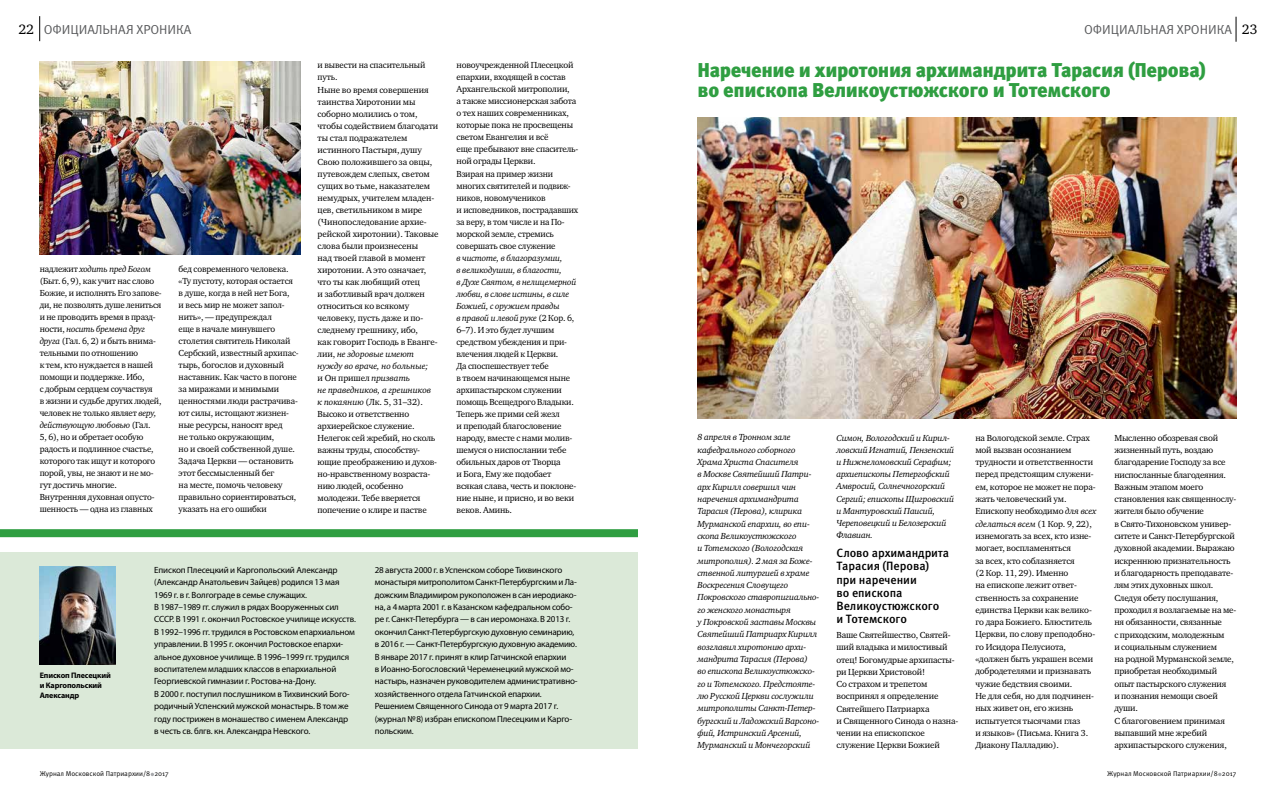
<style>
.page{position:relative;width:1276px;height:794px;background:#fff}
.page>*{position:absolute;margin:0;border:0;box-sizing:border-box;transform-origin:0 0}
.t1{font:900 20px/20px "Meta Pro";letter-spacing:-.02em;color:#2f9e41}
.t2{font:13px "Meta Pro";letter-spacing:-.005em;color:#58595b}
.t3{font:500 12px/13.2px "Meta Pro";letter-spacing:-.005em;color:#000}
.t4{font:9px/12px "Charter ITC";letter-spacing:-.015em;color:#000}
.t5{font:9px/12.4px "Myriad Pro";letter-spacing:-.015em;color:#000}
.t6{font:italic 9px/12.3px "Charter ITC";letter-spacing:-.02em;color:#000}
.t7{font:700 8px/10px "Myriad Pro";letter-spacing:-.01em;color:#000}
.t8{font:7px "Meta Pro";color:#000}
.s1{font-family:"Charter ITC";font-size:14px;color:#000}
.s2{font-style:italic}
</style>
<div class="page">
<svg style="left:39px;top:16px;width:1px;height:25px"></svg>
<svg style="left:1235px;top:17px;width:1px;height:25px"></svg>
<div style="left:0;top:552px;width:638px;height:196px;background:#dbe9d8"></div>
<div style="left:0;top:529px;width:638px;height:8px;background:#2f9e41"></div>
<img style="left:40px;top:566px;width:76px;height:98px">
<img style="left:697px;top:118px;width:539px;height:300px">
<img style="left:39px;top:62px;width:261px;height:192px">
<h2 class="t2" style="left:19px;top:21px;width:174px"><span class="s1">22</span> ОФИЦИАЛЬНАЯ ХРОНИКА</h2>
<h2 class="t2" style="left:1084px;top:21px;width:175px">ОФИЦИАЛЬНАЯ ХРОНИКА <span class="s1">23</span></h2>
<p class="t4" style="left:40px;top:263px;width:123px">надлежит <span class="s2">ходить пред Богом </span>(Быт. 6, 9), как учит нас слово<br>Божие, и исполнять Его запове&shy;ди, не позволять душе лениться и не проводить время в празд&shy;ности, <span class="s2">носить бремена друг друга</span> (Гал. 6, 2) и быть внима&shy;тельными по отношению<br>к тем, кто нуждается в нашей помощи и поддержке. Ибо,<br>с добрым сердцем соучаствуя<br>в жизни и судьбе других людей, человек не только являет <span class="s2">веру, действующую любовью</span> (Гал.<br>5, 6), но и обретает особую радость и подлинное счастье, которого так ищут и которого порой, увы, не знают и не мо&shy;гут достичь многие.<br>Внутренняя духовная опусто&shy;шенность — одна из главных</p>
<p class="t4" style="left:179px;top:263px;width:122px">бед современного человека. «Ту пустоту, которая остается в душе, когда в ней нет Бога,<br>и весь мир не может запол&shy;нить», — предупреждал<br>еще в начале минувшего столетия святитель Николай<br>Сербский, известный архипас&shy;тырь, богослов и духовный наставник. Как часто в погоне за миражами и мнимыми ценностями люди растрачива&shy;ют силы, истощают жизнен&shy;ные ресурсы, наносят вред<br>не только окружающим,<br>но и своей собственной душе.<br>Задача Церкви — остановить этот бессмысленный бег<br>на месте, помочь человеку правильно сориентироваться, указать на его ошибки</p>
<p class="t4" style="left:317px;top:59px;width:123px">и вывести на спасительный путь.<br>Ныне во время совершения таинства Хиротонии мы соборно молились о том, чтобы содействием благодати ты стал подражателем истинного Пастыря, душу<br>Свою положившего за овцы, путевождем слепых, светом сущих во тьме, наказателем немудрых, учителем младен&shy;цев, светильником в мире (Чинопоследование архие&shy;рейской хиротонии). Таковые слова были произнесены<br>над твоей главой в момент хиротонии. А это означает, что ты как любящий отец<br>и заботливый врач должен относиться ко всякому человеку, пусть даже и по&shy;следнему грешнику, ибо,<br>как говорит Господь в Еванге&shy;лии, <span class="s2">не здоровые имеют нужду во враче, но больные;<br></span>и Он пришел <span class="s2">призвать<br>не праведников, а грешников<br>к покаянию</span> (Лк. 5, 31–32).<br>Высоко и ответственно архиерейское служение.<br>Нелегок сей жребий, но сколь важны труды, способству&shy;ющие преображению и духов&shy;но-нравственному возраста&shy;нию людей, особенно молодежи. Тебе вверяется попечение о клире и пастве</p>
<p class="t4" style="left:456px;top:59px;width:123px">новоучрежденной Плесецкой епархии, входящей в состав<br>Архангельской митрополии,<br>а также миссионерская забота о тех наших современниках, которые пока не просвещены светом Евангелия и всё<br>еще пребывают вне спаситель&shy;ной ограды Церкви.<br>Взирая на пример жизни многих святителей и подвиж&shy;ников, новомучеников<br>и исповедников, пострадавших за веру, в том числе и на По&shy;морской земле, стремись совершать свое служение</p>
<p class="t4" style="left:456px;top:251px;width:121px"><span class="s2">в чистоте, в благоразумии,<br>в великодушии, в благости,<br>в Духе Святом, в нелицемерной любви, в слове истины, в силе<br>Божией, с оружием правды<br>в правой и левой руке</span> (2 Кор. 6,<br>6–7). И это будет лучшим средством убеждения и при&shy;влечения людей к Церкви.<br>Да споспешествует тебе<br>в твоем начинающемся ныне архипастырском служении помощь Всещедрого Владыки.<br>Теперь же прими сей жезл<br>и преподай благословение народу, вместе с нами молив&shy;шемуся о ниспослании тебе обильных даров от Творца<br>и Бога, Ему же подобает всякая слава, честь и поклоне&shy;ние ныне, и присно, и во веки веков. Аминь.</p>
<p class="t7" style="left:40px;top:670px;width:73px">Епископ Плесецкий и Каргопольский<br>Александр</p>
<p class="t5" style="left:154px;top:563px;width:203px">Епископ Плесецкий и Каргопольский Александр (Александр Анатольевич Зайцев) родился 13 мая 1969 г. в г. Волгограде в семье служащих.<br>В 1987–1989 гг. служил в рядах Вооруженных сил СССР. В 1991 г. окончил Ростовское училище искусств.<br>В 1992–1996 гг. трудился в Ростовском епархиальном управлении. В 1995 г. окончил Ростовское епархи&shy;альное духовное училище. В 1996–1999 гг. трудился воспитателем младших классов в епархиальной Георгиевской гимназии г. Ростова-на-Дону.<br>В 2000 г. поступил послушником в Тихвинский Бого&shy;родичный Успенский мужской монастырь. В том же году пострижен в монашество с именем Александр<br>в честь св. блгв. кн. Александра Невского.</p>
<p class="t5" style="left:375px;top:563px;width:204px">28 августа 2000 г. в Успенском соборе Тихвинского монастыря митрополитом Санкт-Петербургским и Ла&shy;дожским Владимиром рукоположен в сан иеродиако&shy;на, а 4 марта 2001 г. в Казанском кафедральном собо&shy;ре г. Санкт-Петербурга — в сан иеромонаха. В 2013 г. окончил Санкт-Петербургскую духовную семинарию, в 2016 г. — Санкт-Петербургскую духовную академию.<br>В январе 2017 г. принят в клир Гатчинской епархии<br>в Иоанно-Богословский Череменецкий мужской мо&shy;настырь, назначен руководителем административно&shy;хозяйственного отдела Гатчинской епархии.<br>Решением Священного Синода от 9 марта 2017 г. (журнал №8) избран епископом Плесецким и Карго&shy;польским.</p>
<h1 class="t1" style="left:697px;top:61px;width:510px">Наречение и хиротония архимандрита Тарасия (Перова) во епископа Великоустюжского и Тотемского</h1>
<p class="t6" style="left:697px;top:431px;width:123px">8 апреля в Тронном зале кафедрального соборного<br>Храма Христа Спасителя<br>в Москве Святейший Патри&shy;арх Кирилл совершил чин наречения архимандрита<br>Тарасия (Перова), клирика<br>Мурманской епархии, во епи&shy;скопа Великоустюжского<br>и Тотемского (Вологодская митрополия). 2 мая за Боже&shy;ственной литургией в храме<br>Воскресения Словущего<br>Покровского ставропигиально&shy;го женского монастыря<br>у Покровской заставы Москвы<br>Святейший Патриарх Кирилл возглавил хиротонию архи&shy;мандрита Тарасия (Перова)<br>во епископа Великоустюжско&shy;го и Тотемского. Предстояте&shy;лю Русской Церкви сослужили митрополиты Санкт-Петер&shy;бургский и Ладожский Варсоно&shy;фий, Истринский Арсений,<br>Мурманский и Мончегорский</p>
<p class="t6" style="left:836px;top:431px;width:119px">Симон, Вологодский и Кирил&shy;ловский Игнатий, Пензенский и Нижнеломовский Серафим; архиепископы Петергофский<br>Амвросий, Солнечногорский<br>Сергий; епископы Щигровский и Мантуровский Паисий,<br>Череповецкий и Белозерский<br>Флавиан.</p>
<h3 class="t3" style="left:836px;top:546px;width:114px">Слово архимандрита<br>Тарасия (Перова) при наречении<br>во епископа<br>Великоустюжского и Тотемского</h3>
<p class="t4" style="left:836px;top:629px;width:123px">Ваше Святейшество, Святей&shy;ший владыка и милостивый отец! Богомудрые архипасты&shy;ри Церкви Христовой!<br>Со страхом и трепетом воспринял я определение<br>Святейшего Патриарха<br>и Священного Синода о назна&shy;чении на епископское служение Церкви Божией</p>
<p class="t4" style="left:975px;top:431px;width:123px;line-height:12.3px">на Вологодской земле. Страх мой вызван осознанием трудности и ответственности перед предстоящим служени&shy;ем, которое не может не пора&shy;жать человеческий ум.<br>Епископу необходимо <span class="s2">для всех сделаться всем</span> (1 Кор. 9, 22), изнемогать за всех, кто изне&shy;могает, воспламеняться<br>за всех, кто соблазняется<br>(2 Кор. 11, 29). Именно<br>на епископе лежит ответ&shy;ственность за сохранение единства Церкви как велико&shy;го дара Божиего. Блюститель<br>Церкви, по слову преподобно&shy;го Исидора Пелусиота, «должен быть украшен всеми добродетелями и признавать чужие бедствия своими.<br>Не для себя, но для подчинен&shy;ных живет он, его жизнь испытуется тысячами глаз<br>и языков» (Письма. Книга 3.<br>Диакону Палладию).</p>
<p class="t4" style="left:1114px;top:431px;width:123px;line-height:12.3px">Мысленно обозревая свой жизненный путь, воздаю благодарение Господу за все ниспосланные благодеяния.<br>Важным этапом моего становления как священнослу&shy;жителя было обучение<br>в Свято-Тихоновском универ&shy;ситете и Санкт-Петербургской духовной академии. Выражаю искреннюю признательность и благодарность преподавате&shy;лям этих духовных школ.<br>Следуя обету послушания, проходил я возлагаемые на ме&shy;ня обязанности, связанные<br>с приходским, молодежным<br>и социальным служением<br>на родной Мурманской земле, приобретая необходимый опыт пастырского служения<br>и познания немощи своей души.<br>С благоговением принимая выпавший мне жребий архипастырского служения,</p>
<p class="t8" style="left:40px;top:769px;width:131px">Журнал Московской Патриархии/8 2017</p>
<p class="t8" style="left:1107px;top:769px;width:131px">Журнал Московской Патриархии/8 2017</p>
</div>
